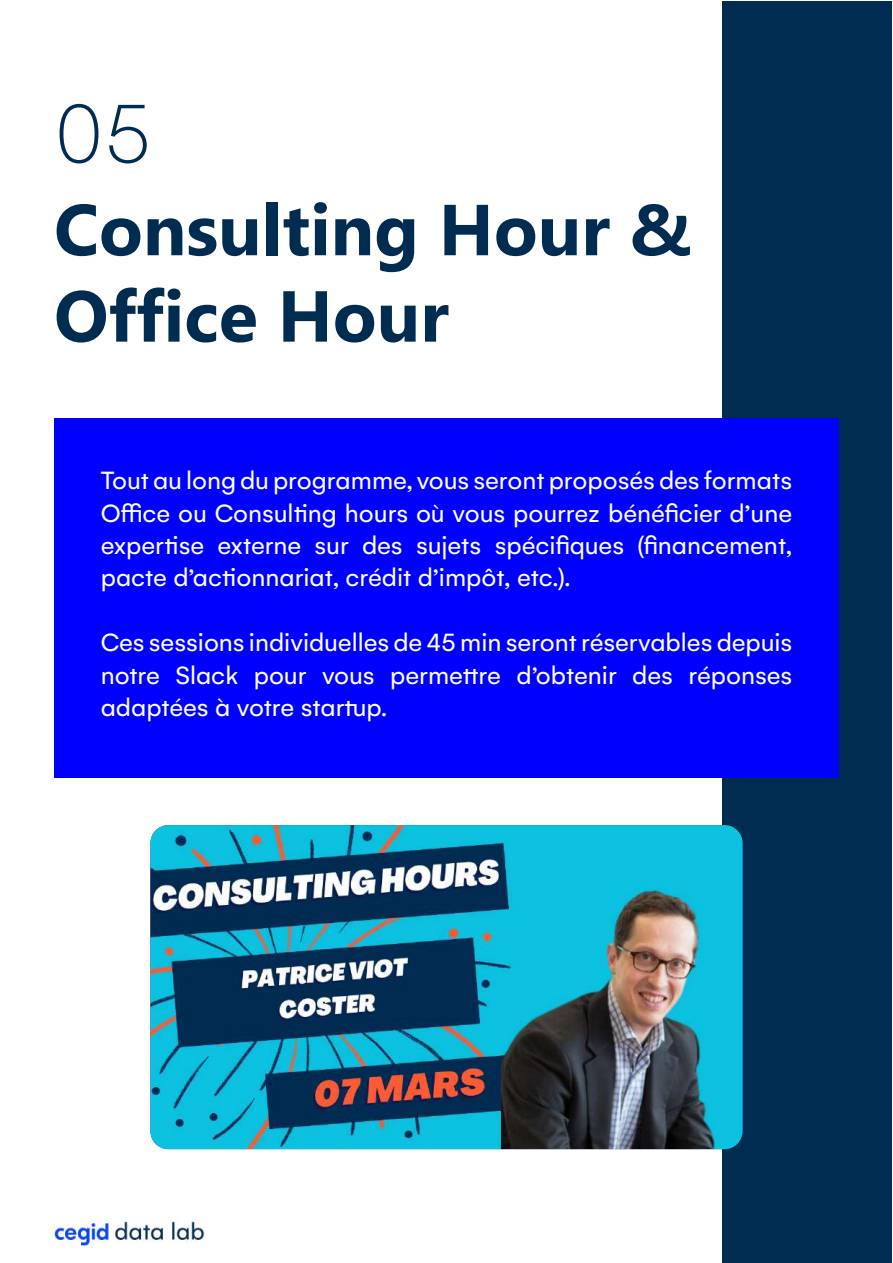
<style>
.page{position:relative;width:893px;height:1263px;background:#fff}
.page>*{position:absolute;margin:0;border:0;box-sizing:border-box;transform-origin:0 0}
.t1{font:100 90px "Gelion";color:#002c52}
.t2{font:700 72px/86.4px "Segoe UI";color:#002c52}
.t3{font:27px/32.4px "Gelion";color:#fff;text-align:justify}
</style>
<div class="page">
<img style="left:54px;top:1221px;width:151px;height:25px">
<div style="left:723px;top:1px;width:169px;height:1261px;background:#002c52"></div>
<div style="left:54px;top:418px;width:785px;height:360px;background:#00f"></div>
<img style="left:150px;top:825px;width:592px;height:324px">
<h1 class="t1" style="left:54px;top:85px;width:100px">05</h1>
<h2 class="t2" style="left:54px;top:187px;width:639px">Consulting Hour &amp;<br>Office Hour</h2>
<p class="t3" style="left:101px;top:464px;width:693px">Tout au long du programme, vous seront proposés des formats Office ou Consulting hours où vous pourrez bénéficier d’une expertise externe sur des sujets spécifiques (financement, pacte d’actionnariat, crédit d’impôt, etc.).</p>
<p class="t3" style="left:101px;top:626px;width:693px">Ces sessions individuelles de 45 min seront réservables depuis notre Slack pour vous permettre d’obtenir des réponses adaptées à votre startup.</p>
</div>
